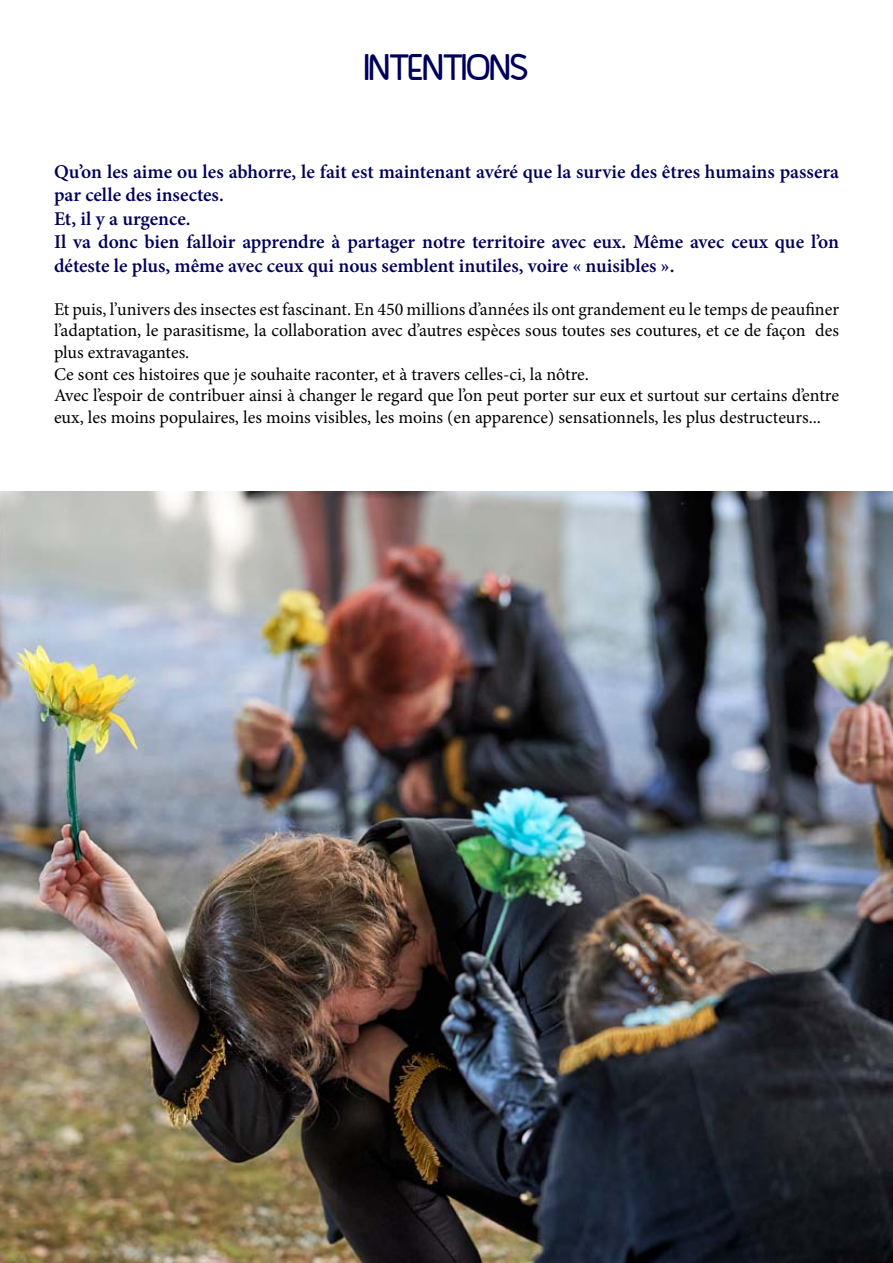
<style>
.page{position:relative;width:893px;height:1263px;background:#fff}
.page>*{position:absolute;margin:0;border:0;box-sizing:border-box;transform-origin:0 0}
.t1{font:45px "beside";color:#00015b}
.t2{font:600 19.5px/23.4px "Minion Pro";color:#00015b}
.t3{font:18px/21.6px "Minion Pro";color:#000}
</style>
<div class="page">
<img style="left:0;top:491px;width:893px;height:772px">
<h1 class="t1" style="left:364px;top:46px;width:18px">intentions</h1>
<p class="t2" style="left:54px;top:160px;width:786px">Qu’on les aime ou les abhorre, le fait est maintenant avéré que la survie des êtres humains passera par celle des insectes.<br>Et, il y a urgence.<br>Il va donc bien falloir apprendre à partager notre territoire avec eux. Même avec ceux que l’on déteste le plus, même avec ceux qui nous semblent inutiles, voire « nuisibles ».</p>
<p class="t3" style="left:54px;top:298px;width:787px">Et puis, l’univers des insectes est fascinant. En 450 millions d’années ils ont grandement eu le temps de peaufiner l’adaptation, le parasitisme, la collaboration avec d’autres espèces sous toutes ses coutures, et ce de façon des plus extravagantes.<br>Ce sont ces histoires que je souhaite raconter, et à travers celles-ci, la nôtre.<br>Avec l’espoir de contribuer ainsi à changer le regard que l’on peut porter sur eux et surtout sur certains d’entre eux, les moins populaires, les moins visibles, les moins (en apparence) sensationnels, les plus destructeurs...</p>
</div>
